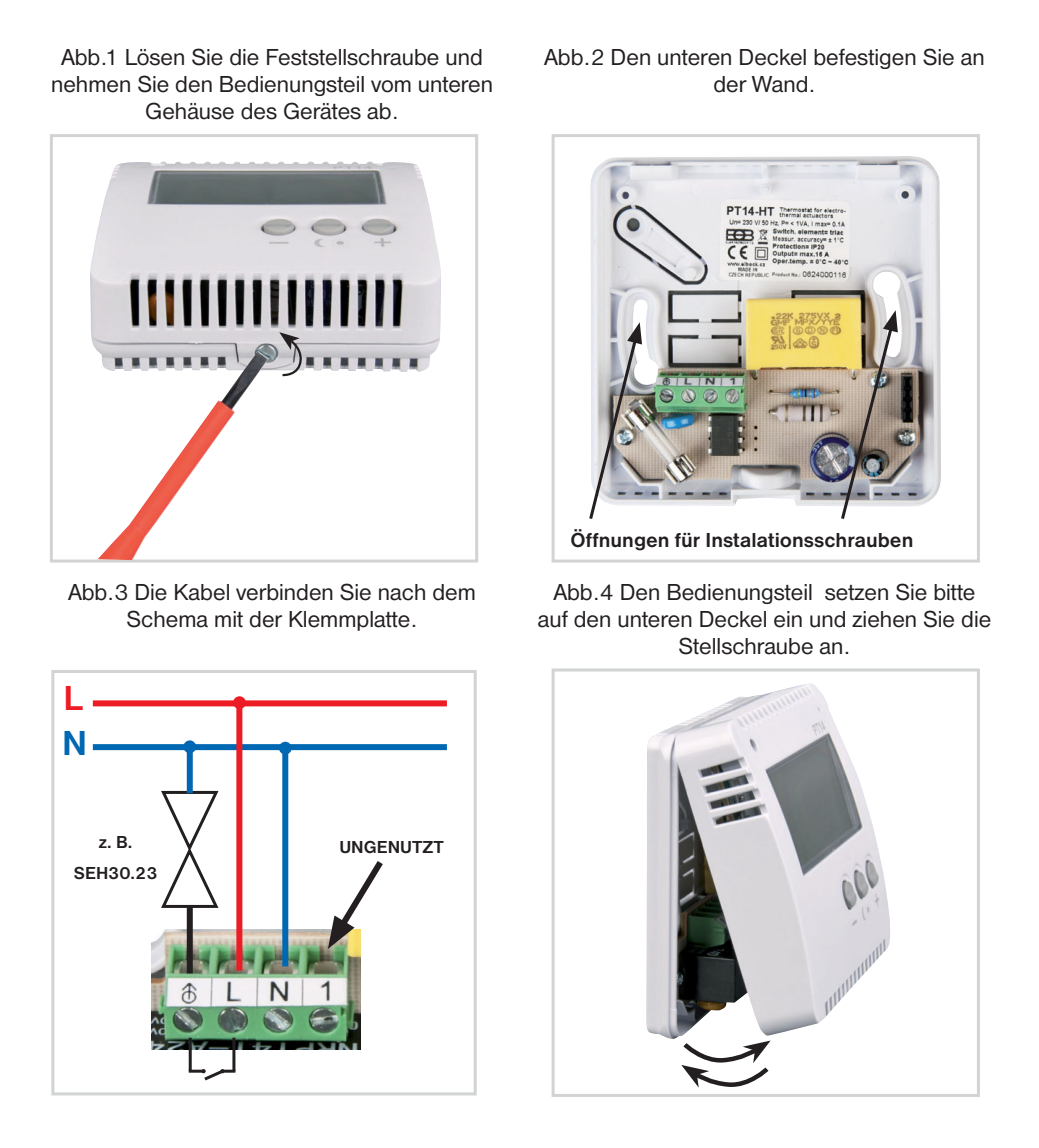
<style>
.page{position:relative;width:1039px;height:1148px;background:#fff}
.page>*{position:absolute;margin:0;border:0;box-sizing:border-box;transform-origin:0 0}
.t1{font:700 36px "Nimbus Sans DOT";color:#ed1c24}
.t2{font:700 36px "Nimbus Sans DOT";color:#0067b3}
.t3{font:24px/27px "Nimbus Sans DOT";color:#231f20;text-align:center}
.t4{font:700 21px "Nimbus Sans DOT";color:#231f20}
.t5{font:700 18px/31.5px "Nimbus Sans DOT";color:#231f20;text-align:center}
</style>
<div class="page">
<div style="left:51px;top:670px;width:426px;height:425px;border:3px solid #d1d3d4"></div>
<svg style="left:233px;top:696px;width:13px;height:13px"></svg>
<svg style="left:279px;top:741px;width:13px;height:13px"></svg>
<svg style="left:183px;top:740px;width:13px;height:13px"></svg>
<img style="left:90px;top:161px;width:351px;height:211px">
<div style="left:50px;top:134px;width:428px;height:428px;border:3px solid #d1d3d4"></div>
<img style="left:590px;top:156px;width:351px;height:350px">
<div style="left:551px;top:134px;width:429px;height:428px;border:3px solid #d1d3d4"></div>
<img style="left:646px;top:683px;width:244px;height:356px">
<div style="left:551px;top:668px;width:429px;height:428px;border:3px solid #d1d3d4"></div>
<img style="left:152px;top:929px;width:208px;height:119px">
<img style="left:93px;top:351px;width:176px;height:209px">
<div style="left:93px;top:700px;width:354px;height:6px;background:#ed1c24"></div>
<div style="left:93px;top:744px;width:354px;height:6px;background:#0067b3"></div>
<div style="left:282px;top:746px;width:6px;height:220px;background:#0067b3"></div>
<div style="left:236px;top:703px;width:6px;height:267px;background:#ed1c24"></div>
<div style="left:187px;top:746px;width:6px;height:47px;background:#0067b3"></div>
<div style="left:187px;top:905px;width:6px;height:68px;background:#231f20"></div>
<svg style="left:328px;top:861px;width:55px;height:88px"></svg>
<svg style="left:681px;top:1040px;width:90px;height:47px"></svg>
<svg style="left:589px;top:322px;width:53px;height:197px"></svg>
<img style="left:839px;top:310px;width:59px;height:209px">
<svg style="left:279px;top:332px;width:25px;height:45px"></svg>
<svg style="left:161px;top:788px;width:58px;height:122px"></svg>
<hr style="left:232px;top:1037px;width:3px;height:33px;background:#231f20">
<hr style="left:189px;top:1037px;width:3px;height:33px;background:#231f20">
<hr style="left:189px;top:1069px;width:15px;height:3px;background:#231f20">
<svg style="left:201px;top:1066px;width:34px;height:15px"></svg>
<p class="t3" style="left:51px;top:45px;width:443px">Abb.1 Lösen Sie die Feststellschraube und nehmen Sie den Bedienungsteil vom unteren<br>Gehäuse des Gerätes ab.</p>
<p class="t3" style="left:544px;top:45px;width:441px">Abb.2 Den unteren Deckel befestigen Sie an der Wand.</p>
<p class="t4" style="left:570px;top:531px;width:344px">Öffnungen für Instalationsschrauben</p>
<p class="t3" style="left:68px;top:580px;width:409px">Abb.3 Die Kabel verbinden Sie nach dem<br>Schema mit der Klemmplatte.</p>
<p class="t3" style="left:538px;top:580px;width:455px">Abb.4 Den Bedienungsteil setzen Sie bitte auf den unteren Deckel ein und ziehen Sie die<br>Stellschraube an.</p>
<h1 class="t1" style="left:63px;top:683px;width:21px">L</h1>
<h1 class="t2" style="left:62px;top:729px;width:27px">N</h1>
<p class="t5" style="left:74px;top:826px;width:85px">z. B.<br>SEH30.23</p>
<p class="t5" style="left:339px;top:831px;width:106px">UNGENUTZT</p>
</div>
